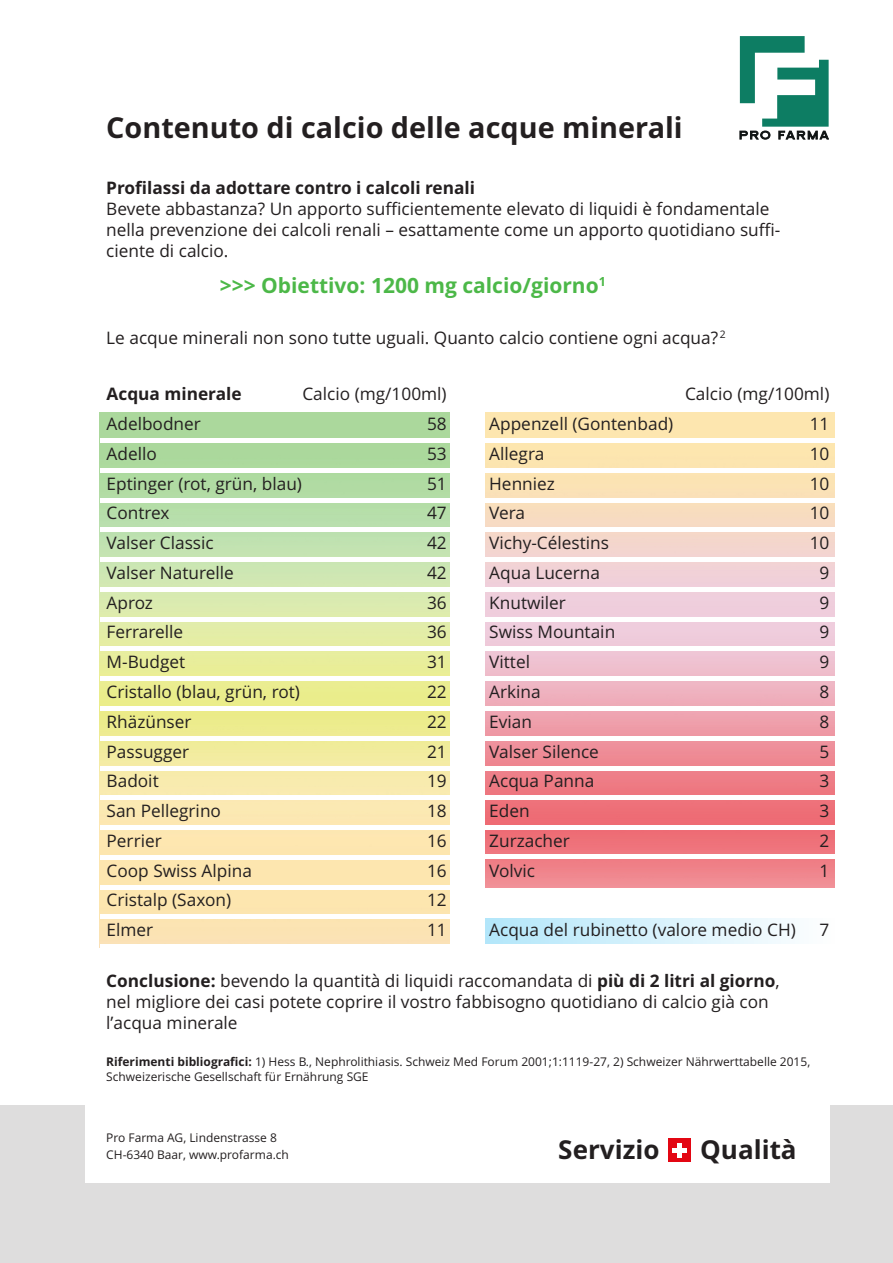
<style>
.page{position:relative;width:893px;height:1263px;background:#fff}
.page>*{position:absolute;margin:0;border:0;box-sizing:border-box;transform-origin:0 0}
.t1{font:700 28.8px "Open Sans";color:#231f20}
.t2{font:700 26.1px "Open Sans";color:#231f20}
.t3{font:700 21px "Open Sans";color:#4cb848}
.t4{font:17.25px/21px "Open Sans";color:#231f20}
.t5{font:700 17.25px "Open Sans";color:#231f20}
.t6{font:12px/16.5px "Open Sans";color:#231f20}
.s1{font-weight:700}
</style>
<div class="page">
<svg style="left:740px;top:36px;width:89px;height:103px"></svg>
<div style="left:0;top:1106px;width:893px;height:157px;background:#dedddd"></div>
<div style="left:85px;top:1097px;width:744px;height:85px;background:#fff"></div>
<div style="left:668px;top:1138px;width:23px;height:24px;background:#e30613"></div>
<hr style="left:672px;top:1148px;width:15px;height:4px;background:#fff">
<hr style="left:677px;top:1143px;width:4px;height:14px;background:#fff">
<div style="left:485px;top:918px;width:350px;height:25px;background:linear-gradient(to right,#b3e6fa,#fefefe)"></div>
<h1 class="t1" style="left:106px;top:112px;width:578px">Contenuto di calcio delle acque minerali</h1>
<p class="t5" style="left:106px;top:178px;width:370px">Profilassi da adottare contro i calcoli renali</p>
<p class="t4" style="left:106px;top:198px;width:676px">Bevete abbastanza? Un apporto sufficientemente elevato di liquidi è fondamentale nella prevenzione dei calcoli renali – esattamente come un apporto quotidiano suffi&shy;ciente di calcio.</p>
<p class="t3" style="left:220px;top:273px;width:388px">&gt;&gt;&gt; Obiettivo: 1200 mg calcio/giorno<sup>1</sup></p>
<p class="t4" style="left:106px;top:327px;width:621px">Le acque minerali non sono tutte uguali. Quanto calcio contiene ogni acqua? <sup>2</sup></p>
<p class="t5" style="left:107px;top:384px;width:137px">Acqua minerale</p>
<p class="t4" style="left:302px;top:384px;width:146px">Calcio (mg/100ml)</p>
<p class="t4" style="left:107px;top:413px;width:96px">Adelbodner</p>
<p class="t4" style="left:427px;top:413px;width:21px">58</p>
<p class="t4" style="left:107px;top:443px;width:52px">Adello</p>
<p class="t4" style="left:427px;top:443px;width:21px">53</p>
<p class="t4" style="left:107px;top:473px;width:197px">Eptinger (rot, grün, blau)</p>
<p class="t4" style="left:427px;top:473px;width:21px">51</p>
<p class="t4" style="left:107px;top:503px;width:65px">Contrex</p>
<p class="t4" style="left:427px;top:503px;width:21px">47</p>
<p class="t4" style="left:107px;top:533px;width:109px">Valser Classic</p>
<p class="t4" style="left:427px;top:533px;width:21px">42</p>
<p class="t4" style="left:107px;top:562px;width:129px">Valser Naturelle</p>
<p class="t4" style="left:427px;top:562px;width:21px">42</p>
<p class="t4" style="left:107px;top:592px;width:48px">Aproz</p>
<p class="t4" style="left:427px;top:592px;width:21px">36</p>
<p class="t4" style="left:107px;top:622px;width:78px">Ferrarelle</p>
<p class="t4" style="left:427px;top:622px;width:21px">36</p>
<p class="t4" style="left:107px;top:652px;width:80px">M-Budget</p>
<p class="t4" style="left:427px;top:652px;width:21px">31</p>
<p class="t4" style="left:107px;top:681px;width:195px">Cristallo (blau, grün, rot)</p>
<p class="t4" style="left:427px;top:681px;width:21px">22</p>
<p class="t4" style="left:107px;top:711px;width:87px">Rhäzünser</p>
<p class="t4" style="left:427px;top:711px;width:21px">22</p>
<p class="t4" style="left:107px;top:741px;width:84px">Passugger</p>
<p class="t4" style="left:427px;top:741px;width:21px">21</p>
<p class="t4" style="left:107px;top:771px;width:54px">Badoit</p>
<p class="t4" style="left:427px;top:771px;width:21px">19</p>
<p class="t4" style="left:107px;top:801px;width:116px">San Pellegrino</p>
<p class="t4" style="left:427px;top:801px;width:21px">18</p>
<p class="t4" style="left:107px;top:830px;width:57px">Perrier</p>
<p class="t4" style="left:427px;top:830px;width:21px">16</p>
<p class="t4" style="left:107px;top:860px;width:147px">Coop Swiss Alpina</p>
<p class="t4" style="left:427px;top:860px;width:21px">16</p>
<p class="t4" style="left:107px;top:890px;width:126px">Cristalp (Saxon)</p>
<p class="t4" style="left:427px;top:890px;width:21px">12</p>
<p class="t4" style="left:107px;top:920px;width:48px">Elmer</p>
<p class="t4" style="left:427px;top:920px;width:21px">11</p>
<p class="t4" style="left:685px;top:384px;width:146px">Calcio (mg/100ml)</p>
<p class="t4" style="left:489px;top:413px;width:186px">Appenzell (Gontenbad)</p>
<p class="t4" style="left:810px;top:413px;width:21px">11</p>
<p class="t4" style="left:489px;top:443px;width:57px">Allegra</p>
<p class="t4" style="left:810px;top:443px;width:21px">10</p>
<p class="t4" style="left:489px;top:473px;width:67px">Henniez</p>
<p class="t4" style="left:810px;top:473px;width:21px">10</p>
<p class="t4" style="left:489px;top:503px;width:37px">Vera</p>
<p class="t4" style="left:810px;top:503px;width:21px">10</p>
<p class="t4" style="left:489px;top:533px;width:121px">Vichy-Célestins</p>
<p class="t4" style="left:810px;top:533px;width:21px">10</p>
<p class="t4" style="left:489px;top:562px;width:112px">Aqua Lucerna</p>
<p class="t4" style="left:820px;top:562px;width:11px">9</p>
<p class="t4" style="left:489px;top:592px;width:78px">Knutwiler</p>
<p class="t4" style="left:820px;top:592px;width:11px">9</p>
<p class="t4" style="left:489px;top:622px;width:127px">Swiss Mountain</p>
<p class="t4" style="left:820px;top:622px;width:11px">9</p>
<p class="t4" style="left:489px;top:652px;width:42px">Vittel</p>
<p class="t4" style="left:820px;top:652px;width:11px">9</p>
<p class="t4" style="left:489px;top:681px;width:53px">Arkina</p>
<p class="t4" style="left:820px;top:681px;width:11px">8</p>
<p class="t4" style="left:489px;top:711px;width:44px">Evian</p>
<p class="t4" style="left:820px;top:711px;width:11px">8</p>
<p class="t4" style="left:489px;top:741px;width:111px">Valser Silence</p>
<p class="t4" style="left:820px;top:741px;width:11px">5</p>
<p class="t4" style="left:489px;top:771px;width:107px">Acqua Panna</p>
<p class="t4" style="left:820px;top:771px;width:11px">3</p>
<p class="t4" style="left:489px;top:801px;width:42px">Eden</p>
<p class="t4" style="left:820px;top:801px;width:11px">3</p>
<p class="t4" style="left:489px;top:830px;width:82px">Zurzacher</p>
<p class="t4" style="left:820px;top:830px;width:11px">2</p>
<p class="t4" style="left:489px;top:860px;width:47px">Volvic</p>
<p class="t4" style="left:820px;top:860px;width:11px">1</p>
<p class="t4" style="left:489px;top:920px;width:308px">Acqua del rubinetto (valore medio CH)</p>
<p class="t4" style="left:820px;top:920px;width:11px">7</p>
<p class="t4" style="left:106px;top:970px;width:675px"><span class="s1">Conclusione:</span> bevendo la quantità di liquidi raccomandata di <span class="s1">più di 2 litri al giorno</span>, nel migliore dei casi potete coprire il vostro fabbisogno quotidiano di calcio già con l’acqua minerale</p>
<p class="t6" style="left:106px;top:1054px;width:705px;line-height:15px"><span class="s1">Riferimenti bibliografici:</span> 1) Hess B., Nephrolithiasis. Schweiz Med Forum 2001;1:1119-27, 2) Schweizer Nährwerttabelle 2015,<br>Schweizerische Gesellschaft für Ernährung SGE</p>
<p class="t6" style="left:106px;top:1130px;width:184px">Pro Farma AG, Lindenstrasse 8<br>CH-6340 Baar, www.profarma.ch</p>
<h2 class="t2" style="left:558px;top:1134px;width:103px">Servizio</h2>
<h2 class="t2" style="left:700px;top:1134px;width:98px">Qualità</h2>
</div>
